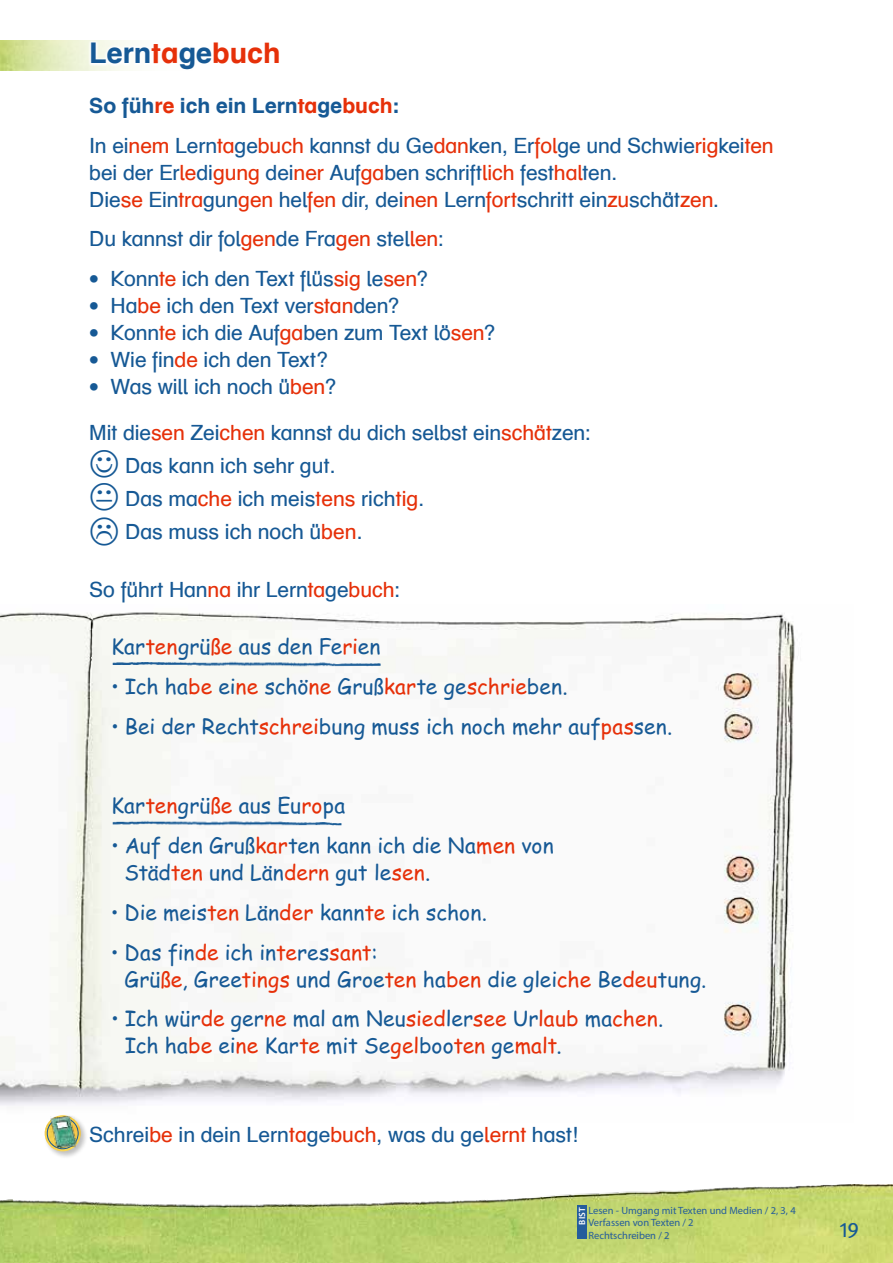
<style>
.page{position:relative;width:893px;height:1263px;background:#fff}
.page>*{position:absolute;margin:0;border:0;box-sizing:border-box;transform-origin:0 0}
.t1{font:28.5px "Schulbuch Nord OE Bold";color:#165995}
.t2{font:21px/27px "Schulbuch Nord OE Roman";letter-spacing:-.005em;color:#165995}
.t3{font:21px/27px "Comic Sans MSOE";letter-spacing:.005em;color:#165995}
.t4{font:21px "Schulbuch Nord OE Bold";letter-spacing:-.005em;color:#165995}
.t5{font:21px "Meta Book Expert";color:#165995}
.t6{font:10.5px/12.6px "Myriad Pro";color:#255d9c}
.t7{font:600 9px "Myriad Pro";color:#fff}
.s1{color:#e63009}
</style>
<div class="page">
<img style="left:0;top:1184px;width:893px;height:79px">
<img style="left:0;top:612px;width:795px;height:494px">
<div style="left:43px;top:1113px;width:45px;height:46px;background:#000;opacity:.25"></div>
<img style="left:45px;top:1115px;width:36px;height:36px;border-radius:18px">
<div style="left:47px;top:1117px;width:32px;height:32px;border:1px solid #165995;border-radius:50%"></div>
<img style="left:50px;top:1116px;width:27px;height:32px">
<img style="left:0;top:40px;width:88px;height:30px">
<img style="left:113px;top:657px;width:268px;height:12px">
<img style="left:113px;top:817px;width:228px;height:11px">
<div style="left:577px;top:1205px;width:10px;height:34px;background:#255d9c"></div>
<h1 class="t1" style="left:89px;top:35px;width:193px">Lern<span class="s1">ta</span>ge<span class="s1">buch</span></h1>
<p class="t4" style="left:89px;top:92px;width:311px">So füh<span class="s1">re</span> ich ein Lern<span class="s1">ta</span>ge<span class="s1">buch</span>:</p>
<p class="t2" style="left:89px;top:131px;width:686px">In ei<span class="s1">nem</span> Lern<span class="s1">ta</span>ge<span class="s1">buch</span> kannst du Ge<span class="s1">dan</span>ken, Er<span class="s1">fol</span>ge und Schwie<span class="s1">rig</span>kei<span class="s1">ten </span>bei der Er<span class="s1">le</span>di<span class="s1">gung</span> dei<span class="s1">ner</span> Auf<span class="s1">ga</span>ben schrift<span class="s1">lich</span> fest<span class="s1">hal</span>ten.<br>Die<span class="s1">se</span> Ein<span class="s1">tra</span>gun<span class="s1">gen</span> hel<span class="s1">fen</span> dir, dei<span class="s1">nen</span> Lern<span class="s1">fort</span>schritt ein<span class="s1">zu</span>schät<span class="s1">zen</span>.</p>
<p class="t2" style="left:89px;top:225px;width:356px">Du kannst dir fol<span class="s1">gen</span>de Fra<span class="s1">gen</span> stel<span class="s1">len</span>:</p>
<p class="t2" style="left:89px;top:265px;width:340px">• Konn<span class="s1">te</span> ich den Text flüs<span class="s1">sig</span> le<span class="s1">sen</span>?</p>
<p class="t2" style="left:89px;top:292px;width:312px">• Ha<span class="s1">be</span> ich den Text ver<span class="s1">stan</span>den?</p>
<p class="t2" style="left:89px;top:319px;width:408px">• Konn<span class="s1">te</span> ich die Auf<span class="s1">ga</span>ben zum Text lö<span class="s1">sen</span>?</p>
<p class="t2" style="left:89px;top:346px;width:240px">• Wie fin<span class="s1">de</span> ich den Text?</p>
<p class="t2" style="left:89px;top:364px;width:503px;line-height:45.8px">• Was will ich noch ü<span class="s1">ben</span>?<br>Mit die<span class="s1">sen</span> Zei<span class="s1">chen</span> kannst du dich selbst ein<span class="s1">schät</span>zen:</p>
<p class="t2" style="left:125px;top:449px;width:300px;line-height:33px">Das kann ich sehr gut.<br>Das ma<span class="s1">che</span> ich meis<span class="s1">tens</span> rich<span class="s1">tig</span>.<br>Das muss ich noch ü<span class="s1">ben</span>.</p>
<p class="t2" style="left:89px;top:576px;width:312px">So führt Han<span class="s1">na</span> ihr Lern<span class="s1">ta</span>ge<span class="s1">buch</span>:</p>
<p class="t3" style="left:111px;top:632px;width:271px">Kar<span class="s1">ten</span>grü<span class="s1">ße</span> aus den Fe<span class="s1">ri</span>en</p>
<p class="t3" style="left:111px;top:672px;width:458px">• Ich ha<span class="s1">be</span> ei<span class="s1">ne</span> schö<span class="s1">ne</span> Gruß<span class="s1">kar</span>te ge<span class="s1">schrie</span>ben.</p>
<p class="t3" style="left:111px;top:712px;width:563px">• Bei der Recht<span class="s1">schrei</span>bung muss ich noch mehr auf<span class="s1">pas</span>sen.</p>
<p class="t3" style="left:111px;top:791px;width:236px">Kar<span class="s1">ten</span>grü<span class="s1">ße</span> aus Eu<span class="s1">ro</span>pa</p>
<p class="t3" style="left:125px;top:831px;width:431px;text-indent:-14px">• Auf den Gruß<span class="s1">kar</span>ten kann ich die Na<span class="s1">men</span> von<br>Städ<span class="s1">ten</span> und Län<span class="s1">dern</span> gut le<span class="s1">sen</span>.</p>
<p class="t3" style="left:111px;top:898px;width:377px">• Die meis<span class="s1">ten</span> Län<span class="s1">der</span> kann<span class="s1">te</span> ich schon.</p>
<p class="t3" style="left:125px;top:938px;width:583px;text-indent:-14px">• Das fin<span class="s1">de</span> ich in<span class="s1">te</span>res<span class="s1">sant</span>:<br>Grü<span class="s1">ße</span>, Gree<span class="s1">tings</span> und Groe<span class="s1">ten</span> ha<span class="s1">ben</span> die glei<span class="s1">che</span> Be<span class="s1">deu</span>tung.</p>
<p class="t3" style="left:125px;top:1004px;width:540px;text-indent:-14px">• Ich wür<span class="s1">de</span> ger<span class="s1">ne</span> mal am Neu<span class="s1">sied</span>ler<span class="s1">see</span> Ur<span class="s1">laub</span> ma<span class="s1">chen</span>.<br>Ich ha<span class="s1">be</span> ei<span class="s1">ne</span> Kar<span class="s1">te</span> mit Se<span class="s1">gel</span>boo<span class="s1">ten</span> ge<span class="s1">malt</span>.</p>
<p class="t2" style="left:89px;top:1121px;width:490px">Schrei<span class="s1">be</span> in dein Lern<span class="s1">ta</span>ge<span class="s1">buch</span>, was du ge<span class="s1">lernt</span> hast!</p>
<p class="t7" style="left:576px;top:1225px;width:18px;rotate:-90deg">BIST</p>
<p class="t6" style="left:588px;top:1204px;width:209px">Lesen - Umgang mit Texten und Medien / 2, 3, 4<br>Verfassen von Texten / 2<br>Rechtschreiben / 2</p>
<p class="t5" style="left:839px;top:1217px;width:21px">19</p>
</div>
